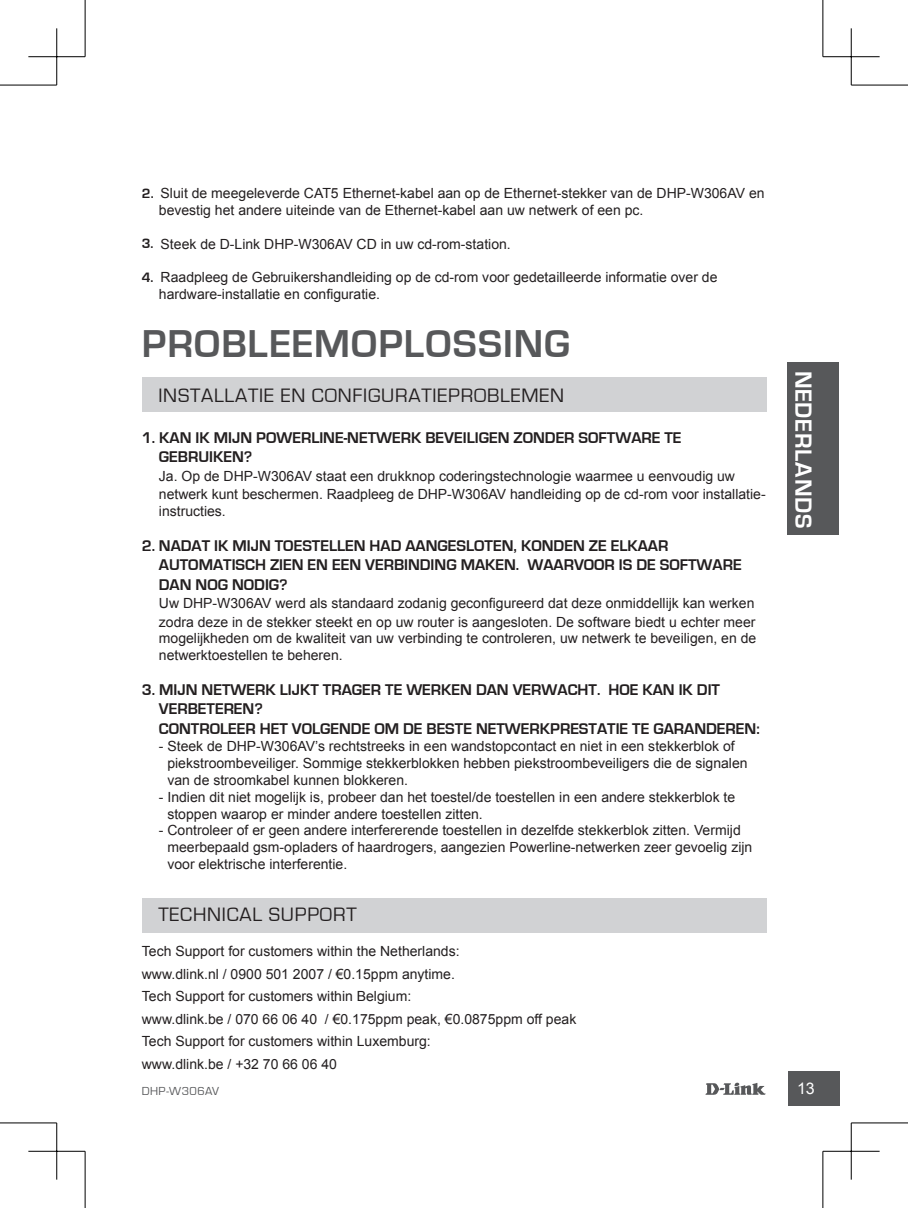
<style>
.page{position:relative;width:908px;height:1208px;background:#fff}
.page>*{position:absolute;margin:0;border:0;box-sizing:border-box;transform-origin:0 0}
.t1{font:700 40px "Eurostile";letter-spacing:.025em;color:#57585a}
.t2{font:700 24px "Eurostile";letter-spacing:.03em;color:#fff}
.t3{font:20px "Eurostile";letter-spacing:.04em;color:#231f20}
.t4{font:700 16px "Eurostile";color:#231f20}
.t5{font:16px "Arial";color:#fff}
.t6{font:14px/16.8px "Arial";color:#231f20}
.t7{font:12px "Eurostile";letter-spacing:.03em;color:#57585a}
.s1{font-family:"Eurostile";font-weight:700}
</style>
<div class="page">
<svg style="left:705px;top:1082px;width:60px;height:12px"></svg>
<div style="left:788px;top:1071px;width:51px;height:35px;background:#57585a"></div>
<div style="left:787px;top:362px;width:51px;height:173px;background:#57585a"></div>
<div style="left:142px;top:377px;width:623px;height:34px;background:#d1d2d4"></div>
<div style="left:142px;top:898px;width:623px;height:34px;background:#d1d2d4"></div>
<hr style="left:0;top:85px;width:57px;height:1px;background:#000">
<hr style="left:850px;top:85px;width:57px;height:1px;background:#000">
<hr style="left:0;top:1122px;width:57px;height:1px;background:#000">
<hr style="left:850px;top:1122px;width:57px;height:1px;background:#000">
<hr style="left:85px;top:0;width:1px;height:57px;background:#000">
<hr style="left:85px;top:1151px;width:1px;height:57px;background:#000">
<hr style="left:822px;top:0;width:1px;height:57px;background:#000">
<hr style="left:822px;top:1151px;width:1px;height:57px;background:#000">
<hr style="left:28px;top:56px;width:57px;height:1px;background:#000">
<hr style="left:822px;top:56px;width:57px;height:1px;background:#000">
<hr style="left:28px;top:1151px;width:57px;height:1px;background:#000">
<hr style="left:822px;top:1151px;width:57px;height:1px;background:#000">
<hr style="left:56px;top:28px;width:1px;height:57px;background:#000">
<hr style="left:56px;top:1123px;width:1px;height:56px;background:#000">
<hr style="left:850px;top:28px;width:1px;height:57px;background:#000">
<hr style="left:850px;top:1123px;width:1px;height:56px;background:#000">
<p class="t6" style="left:159px;top:185px;width:607px;text-indent:-17px"><span class="s1">2.</span> Sluit de meegeleverde CAT5 Ethernet-kabel aan op de Ethernet-stekker van de DHP-W306AV en bevestig het andere uiteinde van de Ethernet-kabel aan uw netwerk of een pc.</p>
<p class="t6" style="left:142px;top:236px;width:370px"><span class="s1">3.</span> Steek de D-Link DHP-W306AV CD in uw cd-rom-station.</p>
<p class="t6" style="left:159px;top:269px;width:560px;text-indent:-17px"><span class="s1">4.</span> Raadpleeg de Gebruikershandleiding op de cd-rom voor gedetailleerde informatie over de hardware-installatie en configuratie.</p>
<h1 class="t1" style="left:142px;top:322px;width:429px">PROBLEEMOPLOSSING</h1>
<h3 class="t3" style="left:158px;top:384px;width:12px">INST</h3>
<h3 class="t3" style="left:201px;top:384px;width:351px">ALLATIE EN CON FIGURATIEPROBLEMEN</h3>
<p class="t4" style="left:142px;top:429px;width:179px">1. KAN IK MIJN POWERLINE</p>
<p class="t4" style="left:343px;top:429px;width:91px">-NETWERK BEVEILIGEN</p>
<p class="t4" style="left:513px;top:429px;width:21px">ZONDE</p>
<p class="t4" style="left:564px;top:429px;width:25px">R SOFT</p>
<p class="t4" style="left:615px;top:429px;width:59px">WARE TE</p>
<p class="t4" style="left:159px;top:448px;width:50px">GEBRUIKEN</p>
<p class="t4" style="left:244px;top:448px;width:10px">?</p>
<p class="t6" style="left:159px;top:467px;width:608px;line-height:18.2px">Ja. Op de DHP-W306AV staat een drukknop coderingstechnologie waarmee u eenvoudig uw netwerk kunt beschermen. Raadpleeg de DHP-W306AV handleiding op de cd-rom voor installatie-</p>
<p class="t6" style="left:159px;top:503px;width:68px">instructies.</p>
<p class="t4" style="left:142px;top:537px;width:40px">2. NADAT</p>
<p class="t4" style="left:214px;top:537px;width:71px">IK MIJN TOESTELLEN</p>
<p class="t4" style="left:369px;top:537px;width:12px">HAD</p>
<p class="t4" style="left:405px;top:537px;width:11px">AANGESLOTEN</p>
<p class="t4" style="left:513px;top:537px;width:19px">, KONDEN</p>
<p class="t4" style="left:588px;top:537px;width:33px">ZE ELKAA</p>
<p class="t4" style="left:657px;top:537px;width:12px">R</p>
<p class="t4" style="left:159px;top:556px;width:11px">AUTO</p>
<p class="t4" style="left:198px;top:556px;width:25px">MATISCH</p>
<p class="t4" style="left:270px;top:556px;width:18px">ZIEN</p>
<p class="t4" style="left:307px;top:556px;width:35px">EN EEN</p>
<p class="t4" style="left:365px;top:556px;width:39px">VERBINDING</p>
<p class="t4" style="left:460px;top:556px;width:26px">MAKEN</p>
<p class="t4" style="left:515px;top:556px;width:25px">. WAA</p>
<p class="t4" style="left:563px;top:556px;width:22px">RVOO</p>
<p class="t4" style="left:604px;top:556px;width:66px">R ISDESOFT</p>
<p class="t4" style="left:696px;top:556px;width:45px">WARE</p>
<p class="t4" style="left:159px;top:575px;width:12px">DAN</p>
<p class="t4" style="left:195px;top:575px;width:12px">NOG</p>
<p class="t4" style="left:232px;top:575px;width:11px">NODIG</p>
<p class="t4" style="left:279px;top:575px;width:10px">?</p>
<p class="t6" style="left:159px;top:594px;width:598px;line-height:18.2px">Uw DHP-W306AV werd als standaard zodanig geconfigureerd dat deze onmiddellijk kan werken zodra deze in de stekker steekt en op uw router is aangesloten. De software biedt u echter meer</p>
<p class="t6" style="left:159px;top:630px;width:598px">mogelijkheden om de kwaliteit van uw verbinding te controleren, uw netwerk te beveiligen, en de netwerktoestellen te beheren.</p>
<p class="t4" style="left:142px;top:681px;width:310px">3. MIJN NETWERK LIJKT TRAGER TE WERKEN</p>
<p class="t4" style="left:476px;top:681px;width:12px">DAN</p>
<p class="t4" style="left:512px;top:681px;width:56px">VE RWACHT</p>
<p class="t4" style="left:596px;top:681px;width:57px">. HOE KAN</p>
<p class="t4" style="left:678px;top:681px;width:27px">IK DIT</p>
<p class="t4" style="left:159px;top:700px;width:39px">VERBETE</p>
<p class="t4" style="left:223px;top:700px;width:41px">REN?</p>
<p class="t4" style="left:159px;top:719px;width:21px">CONT</p>
<p class="t4" style="left:199px;top:719px;width:20px">ROLEE</p>
<p class="t4" style="left:245px;top:719px;width:25px">R HET</p>
<p class="t4" style="left:292px;top:719px;width:11px">VOLGENDE</p>
<p class="t4" style="left:374px;top:719px;width:62px">OM DE BESTE</p>
<p class="t4" style="left:476px;top:719px;width:104px">NETWERKPRESTATIE</p>
<p class="t4" style="left:632px;top:719px;width:64px">TE GARANDE</p>
<p class="t4" style="left:725px;top:719px;width:36px">REN:</p>
<p class="t6" style="left:167px;top:738px;width:581px;text-indent:-8px">- Steek de DHP-W306AV’s rechtstreeks in een wandstopcontact en niet in een stekkerblok of piekstroombeveiliger. Sommige stekkerblokken hebben piekstroombeveiligers die de signalen van de stroomkabel kunnen blokkeren.</p>
<p class="t6" style="left:167px;top:788px;width:569px;text-indent:-8px">- Indien dit niet mogelijk is, probeer dan het toestel/de toestellen in een andere stekkerblok te stoppen waarop er minder andere toestellen zitten.</p>
<p class="t6" style="left:167px;top:822px;width:586px;text-indent:-9px">- Controleer of er geen andere interfererende toestellen in dezelfde stekkerblok zitten. Vermijd meerbepaald gsm-opladers of haardrogers, aangezien Powerline-netwerken zeer gevoelig zijn voor elektrische interferentie.</p>
<h3 class="t3" style="left:158px;top:903px;width:175px">TECHNICAL SUPPORT</h3>
<p class="t6" style="left:142px;top:940px;width:436px;line-height:22.4px">Tech Support for customers within the Netherlands:<br>www.dlink.nl / 0900 501 2007 / €0.15ppm anytime.<br>Tech Support for customers within Belgium:<br>www.dlink.be / 070 66 06 40 / €0.175ppm peak, €0.0875ppm off peak Tech Support for customers within Luxemburg:<br>www.dlink.be / +32 70 66 06 40</p>
<h2 class="t2" style="left:816px;top:371px;width:159px;rotate:90deg">NEDERLANDS</h2>
<p class="t7" style="left:142px;top:1084px;width:79px">DHP-W306AV</p>
<p class="t5" style="left:796px;top:1078px;width:19px">13</p>
</div>
